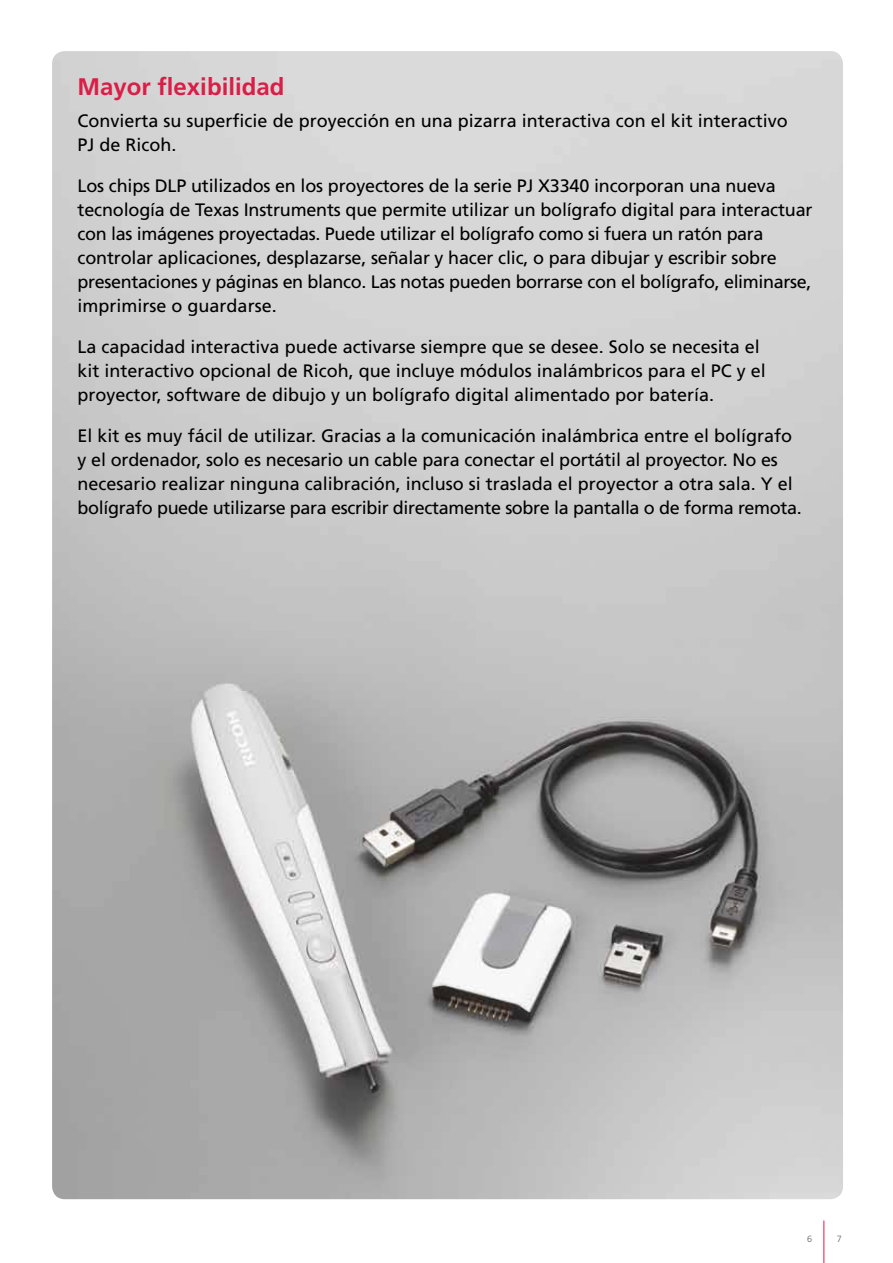
<style>
.page{position:relative;width:893px;height:1263px;background:#fff}
.page>*{position:absolute;margin:0;border:0;box-sizing:border-box;transform-origin:0 0}
.t1{font:700 24px "Frutiger";color:#da1e48}
.t2{font:18px/24px "Frutiger";letter-spacing:-.01em;color:#000}
.t3{font:300 9px "Frutiger";color:#58595b}
</style>
<div class="page">
<hr style="left:823px;top:1221px;width:1px;height:42px;background:#da1e48">
<img style="left:52px;top:51px;width:791px;height:1148px">
<h1 class="t1" style="left:78px;top:72px;width:208px">Mayor flexibilidad</h1>
<p class="t2" style="left:78px;top:109px;width:712px">Convierta su superficie de proyección en una pizarra interactiva con el kit interactivo<br>PJ de Ricoh.</p>
<p class="t2" style="left:78px;top:174px;width:736px">Los chips DLP utilizados en los proyectores de la serie PJ X3340 incorporan una nueva tecnología de Texas Instruments que permite utilizar un bolígrafo digital para interactuar con las imágenes proyectadas. Puede utilizar el bolígrafo como si fuera un ratón para controlar aplicaciones, desplazarse, señalar y hacer clic, o para dibujar y escribir sobre presentaciones y páginas en blanco. Las notas pueden borrarse con el bolígrafo, eliminarse, imprimirse o guardarse.</p>
<p class="t2" style="left:78px;top:335px;width:690px">La capacidad interactiva puede activarse siempre que se desee. Solo se necesita el kit interactivo opcional de Ricoh, que incluye módulos inalámbricos para el PC y el proyector, software de dibujo y un bolígrafo digital alimentado por batería.</p>
<p class="t2" style="left:78px;top:424px;width:726px">El kit es muy fácil de utilizar. Gracias a la comunicación inalámbrica entre el bolígrafo y el ordenador, solo es necesario un cable para conectar el portátil al proyector. No es necesario realizar ninguna calibración, incluso si traslada el proyector a otra sala. Y el bolígrafo puede utilizarse para escribir directamente sobre la pantalla o de forma remota.</p>
<p class="t3" style="left:807px;top:1233px;width:7px">6</p>
<p class="t3" style="left:837px;top:1233px;width:7px">7</p>
</div>
